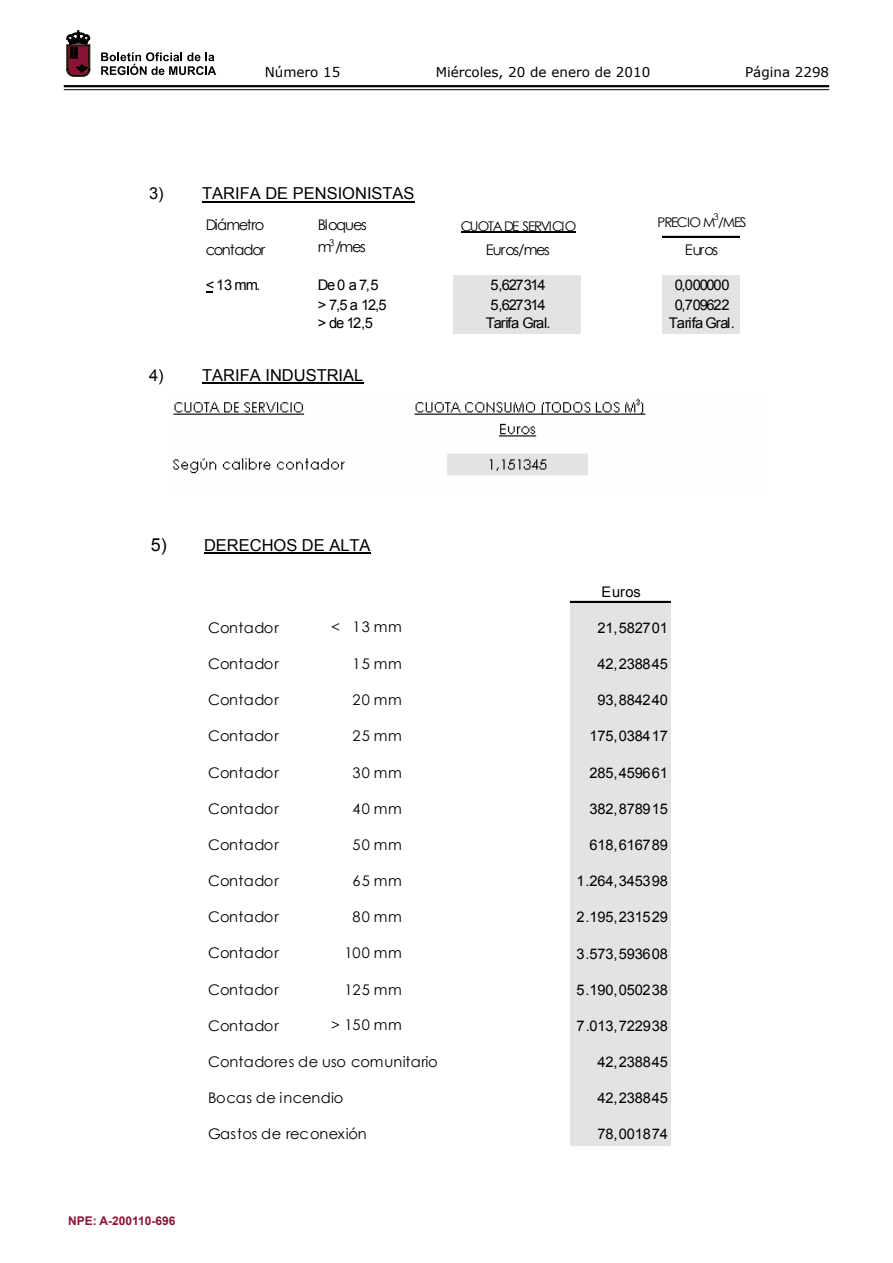
<style>
.page{position:relative;width:893px;height:1263px;background:#fff}
.page>*{position:absolute;margin:0;border:0;box-sizing:border-box;transform-origin:0 0}
.t1{font:16.5px "Arial";color:#000}
.t2{font:14.7px "Arial";letter-spacing:-.015em;color:#000}
.t3{font:14.7px "Century Gothic";letter-spacing:.025em;color:#000}
.t4{font:14.7px "Century Gothic";letter-spacing:-.015em;color:#000}
.t5{font:14.7px "Arial";letter-spacing:-.065em;color:#000}
.t6{font:14.7px "Arial";letter-spacing:-.055em;color:#000}
.t7{font:14.7px "Century Gothic";letter-spacing:-.075em;color:#000}
.t8{font:14.7px "Century Gothic";letter-spacing:-.06em;color:#000}
.t9{font:14.7px "Century Gothic";letter-spacing:-.065em;color:#000}
.t10{font:14.7px "Century Gothic";letter-spacing:-.085em;color:#000}
.t11{font:13.5px "Verdana";color:#000}
.t12{font:13.35px "Century Gothic";letter-spacing:-.095em;color:#000}
.t13{font:700 12px "Arial";color:#891536}
.t14{font:9.3px "Century Gothic";color:#000}
.s1{font-size:18px}
</style>
<div class="page">
<hr style="left:64px;top:85px;width:765px;height:2px;background:#000">
<hr style="left:64px;top:89px;width:765px;height:1px;background:#000">
<svg style="left:101px;top:52px;width:115px;height:23px"></svg>
<svg style="left:67px;top:31px;width:23px;height:45px"></svg>
<hr style="left:202px;top:201px;width:213px;height:1px;background:#000">
<div style="left:454px;top:275px;width:127px;height:59px;background:#e3e3e3"></div>
<div style="left:662px;top:275px;width:78px;height:59px;background:#e3e3e3"></div>
<hr style="left:461px;top:231px;width:114px;height:1px;background:#000">
<hr style="left:662px;top:236px;width:78px;height:2px;background:#000">
<hr style="left:202px;top:383px;width:161px;height:1px;background:#000">
<img style="left:173px;top:398px;width:473px;height:78px">
<hr style="left:204px;top:553px;width:167px;height:1px;background:#000">
<div style="left:570px;top:603px;width:100px;height:543px;background:#e3e3e3"></div>
<hr style="left:570px;top:601px;width:100px;height:2px;background:#000">
<p class="t11" style="left:265px;top:63px;width:77px">Número 15</p>
<p class="t11" style="left:436px;top:63px;width:216px">Miércoles, 20 de enero de 2010</p>
<p class="t11" style="left:745px;top:63px;width:86px">Página 2298</p>
<p class="t1" style="left:149px;top:183px;width:267px">3) TARIFA DE PENSIONISTAS</p>
<p class="t8" style="left:206px;top:214px;width:60px">Diámetro</p>
<p class="t10" style="left:318px;top:214px;width:51px">Bloques</p>
<p class="t12" style="left:461px;top:217px;width:117px">CUOTA DE SERVICIO</p>
<p class="t12" style="left:657px;top:213px;width:90px">PRECIO M /MES</p>
<p class="t14" style="left:714px;top:210px;width:7px">3</p>
<p class="t14" style="left:329px;top:236px;width:7px">3</p>
<p class="t9" style="left:206px;top:239px;width:61px">contador</p>
<p class="t3" style="left:318px;top:237px;width:49px">m /mes</p>
<p class="t7" style="left:486px;top:239px;width:66px">Euros/mes</p>
<p class="t3" style="left:685px;top:239px;width:35px">Euros</p>
<p class="t2" style="left:206px;top:275px;width:56px">&lt; 13 mm.</p>
<p class="t2" style="left:318px;top:275px;width:62px">De 0 a 7,5</p>
<p class="t2" style="left:490px;top:275px;width:57px">5,627314</p>
<p class="t2" style="left:675px;top:275px;width:56px">0,000000</p>
<p class="t2" style="left:318px;top:295px;width:70px">&gt; 7,5 a 12,5</p>
<p class="t2" style="left:490px;top:295px;width:57px">5,627314</p>
<p class="t2" style="left:675px;top:295px;width:56px">0,709622</p>
<p class="t2" style="left:318px;top:313px;width:57px">&gt; de 12,5</p>
<p class="t5" style="left:486px;top:313px;width:66px">Tarifa Gral.</p>
<p class="t6" style="left:669px;top:313px;width:67px">Tarifa Gral.</p>
<p class="t1" style="left:149px;top:364px;width:216px">4) TARIFA INDUSTRIAL</p>
<p class="t1" style="left:151px;top:534px;width:221px"><span class="s1">5)</span> DERECHOS DE ALTA</p>
<p class="t2" style="left:602px;top:582px;width:41px">Euros</p>
<p class="t13" style="left:68px;top:1213px;width:109px">NPE: A-200110-696</p>
<p class="t3" style="left:208px;top:618px;width:72px">Contador</p>
<p class="t3" style="left:331px;top:616px;width:72px">&lt; 13 mm</p>
<p class="t2" style="left:598px;top:618px;width:72px">21,582701</p>
<p class="t3" style="left:208px;top:654px;width:72px">Contador</p>
<p class="t3" style="left:353px;top:654px;width:51px">15 mm</p>
<p class="t2" style="left:598px;top:654px;width:72px">42,238845</p>
<p class="t3" style="left:208px;top:689px;width:72px">Contador</p>
<p class="t3" style="left:353px;top:689px;width:51px">20 mm</p>
<p class="t2" style="left:598px;top:690px;width:72px">93,884240</p>
<p class="t3" style="left:208px;top:725px;width:72px">Contador</p>
<p class="t3" style="left:353px;top:725px;width:51px">25 mm</p>
<p class="t2" style="left:590px;top:726px;width:80px">175,038417</p>
<p class="t3" style="left:208px;top:763px;width:72px">Contador</p>
<p class="t3" style="left:353px;top:763px;width:51px">30 mm</p>
<p class="t2" style="left:590px;top:763px;width:80px">285,459661</p>
<p class="t3" style="left:208px;top:799px;width:72px">Contador</p>
<p class="t3" style="left:353px;top:799px;width:51px">40 mm</p>
<p class="t2" style="left:590px;top:799px;width:80px">382,878915</p>
<p class="t3" style="left:208px;top:835px;width:72px">Contador</p>
<p class="t3" style="left:353px;top:835px;width:51px">50 mm</p>
<p class="t2" style="left:590px;top:835px;width:80px">618,616789</p>
<p class="t3" style="left:208px;top:870px;width:72px">Contador</p>
<p class="t3" style="left:353px;top:870px;width:51px">65 mm</p>
<p class="t2" style="left:576px;top:871px;width:93px">1.264,345398</p>
<p class="t3" style="left:208px;top:906px;width:72px">Contador</p>
<p class="t3" style="left:353px;top:906px;width:51px">80 mm</p>
<p class="t2" style="left:576px;top:907px;width:93px">2.195,231529</p>
<p class="t3" style="left:208px;top:942px;width:72px">Contador</p>
<p class="t3" style="left:345px;top:942px;width:59px">100 mm</p>
<p class="t2" style="left:576px;top:944px;width:93px">3.573,593608</p>
<p class="t3" style="left:208px;top:980px;width:72px">Contador</p>
<p class="t3" style="left:345px;top:980px;width:59px">125 mm</p>
<p class="t2" style="left:576px;top:980px;width:93px">5.190,050238</p>
<p class="t3" style="left:208px;top:1016px;width:72px">Contador</p>
<p class="t3" style="left:331px;top:1014px;width:72px">&gt; 150 mm</p>
<p class="t2" style="left:576px;top:1016px;width:93px">7.013,722938</p>
<p class="t3" style="left:208px;top:1052px;width:231px">Contadores de uso comunitario</p>
<p class="t2" style="left:598px;top:1052px;width:72px">42,238845</p>
<p class="t3" style="left:208px;top:1087px;width:137px">Bocas de incendio</p>
<p class="t2" style="left:598px;top:1088px;width:72px">42,238845</p>
<p class="t4" style="left:208px;top:1123px;width:160px">Gastos de reconexión</p>
<p class="t2" style="left:598px;top:1124px;width:72px">78,001874</p>
</div>
